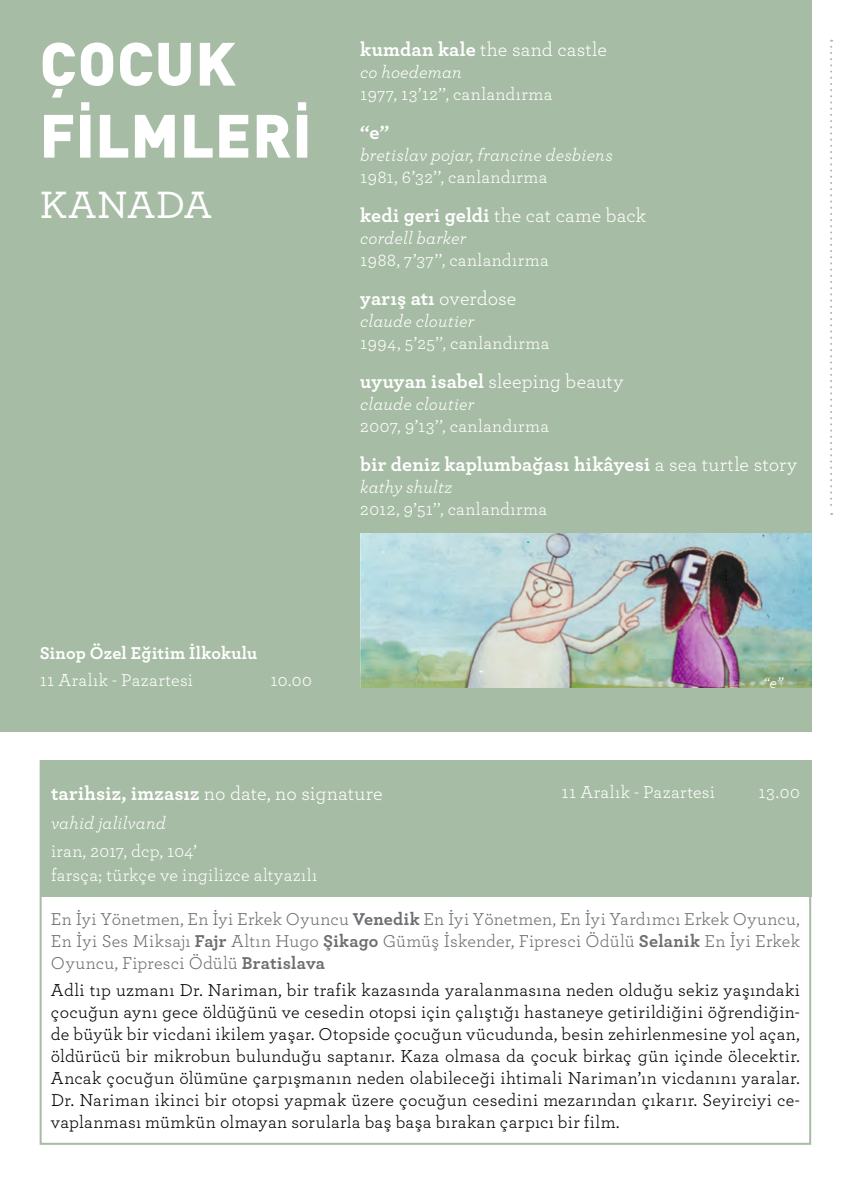
<style>
.page{position:relative;width:851px;height:1191px;background:#fff}
.page>*{position:absolute;margin:0;border:0;box-sizing:border-box;transform-origin:0 0}
.t1{font:900 60px/72px "DIN Pro";letter-spacing:.015em;color:#fff}
.t2{font:500 40px "Archer";letter-spacing:.02em;color:#fff}
.t3{font:20px "Archer";letter-spacing:.005em;color:#fff}
.t4{font:700 20px "Archer";letter-spacing:.01em;color:#fff}
.t5{font:18px/22px "Archer";letter-spacing:.02em;color:#000;text-align:justify}
.t6{font:18px/24.4px "Archer";letter-spacing:.025em;color:#fff}
.t7{font:18px/22px "Archer";letter-spacing:.01em;color:#6d6e71;text-align:justify}
.t8{font:italic 18px "Archer";letter-spacing:.01em;color:#fff}
.t9{font:700 18px "Archer";letter-spacing:.015em;color:#fff}
.t10{font:italic 16px "Archer";color:#fff}
.s1{font-weight:700}
.s2{font-weight:400}
</style>
<div class="page">
<div style="left:40px;top:760px;width:771px;height:137px;background:#a6bca4"></div>
<div style="left:40px;top:760px;width:771px;height:384px;border:2px solid #a6bca4"></div>
<div style="left:0;top:0;width:811px;height:731px;background:#a6bca4"></div>
<img style="left:360px;top:533px;width:451px;height:155px">
<svg style="left:830px;top:40px;width:2px;height:475px"></svg>
<h1 class="t1" style="left:40px;top:25px;width:273px">ÇOCUK<br>FİLMLERİ</h1>
<h2 class="t2" style="left:40px;top:175px;width:174px">KANADA</h2>
<p class="t3" style="left:360px;top:35px;width:248px"><span class="s1">kumdan kale</span> the sand castle</p>
<p class="t8" style="left:360px;top:59px;width:103px">co hoedeman</p>
<p class="t6" style="left:360px;top:81px;width:194px">1977, 13’12’’, canlandırma</p>
<p class="t4" style="left:360px;top:116px;width:31px">“e”</p>
<p class="t8" style="left:360px;top:142px;width:254px">bretislav pojar, francine desbiens</p>
<p class="t6" style="left:360px;top:164px;width:189px">1981, 6’32’’, canlandırma</p>
<p class="t3" style="left:360px;top:201px;width:287px"><span class="s1">kedi geri geldi</span> the cat came back</p>
<p class="t8" style="left:360px;top:225px;width:108px">cordell barker</p>
<p class="t6" style="left:360px;top:247px;width:190px">1988, 7’37’’, canlandırma</p>
<p class="t4" style="left:360px;top:282px;width:158px">yarış atı <span class="s2">overdose</span></p>
<p class="t8" style="left:360px;top:308px;width:116px">claude cloutier</p>
<p class="t6" style="left:360px;top:330px;width:191px">1994, 5’25’’, canlandırma</p>
<p class="t3" style="left:360px;top:367px;width:265px"><span class="s1">uyuyan isabel</span> sleeping beauty</p>
<p class="t8" style="left:360px;top:391px;width:116px">claude cloutier</p>
<p class="t6" style="left:360px;top:413px;width:190px">2007, 9’13’’, canlandırma</p>
<p class="t4" style="left:360px;top:448px;width:438px">bir deniz kaplumbağası hikâyesi <span class="s2">a sea turtle story</span></p>
<p class="t8" style="left:360px;top:474px;width:94px">kathy shultz</p>
<p class="t6" style="left:360px;top:496px;width:188px">2012, 9’51’’, canlandırma</p>
<p class="t9" style="left:40px;top:639px;width:219px">Sinop Özel Eğitim İlkokulu</p>
<p class="t6" style="left:40px;top:667px;width:155px">11 Aralık - Pazartesi</p>
<p class="t6" style="left:270px;top:667px;width:43px">10.00</p>
<p class="t10" style="left:763px;top:671px;width:21px">“e”</p>
<p class="t6" style="left:561px;top:779px;width:155px">11 Aralık - Pazartesi</p>
<p class="t6" style="left:758px;top:779px;width:43px">13.00</p>
<p class="t3" style="left:51px;top:779px;width:333px"><span class="s1">tarihsiz, imzasız</span> no date, no signature</p>
<p class="t8" style="left:51px;top:810px;width:116px">vahid jalilvand</p>
<p class="t6" style="left:51px;top:837px;width:268px">iran, 2017, dcp, 104’<br>farsça; türkçe ve ingilizce altyazılı</p>
<p class="t7" style="left:51px;top:907px;width:750px">En İyi Yönetmen, En İyi Erkek Oyuncu <span class="s1">Venedik</span> En İyi Yönetmen, En İyi Yardımcı Erkek Oyuncu, En İyi Ses Miksajı <span class="s1">Fajr</span> Altın Hugo <span class="s1">Şikago</span> Gümüş İskender, Fipresci Ödülü <span class="s1">Selanik</span> En İyi Erkek Oyuncu, Fipresci Ödülü <span class="s1">Bratislava</span></p>
<p class="t5" style="left:51px;top:978px;width:750px">Adli tıp uzmanı Dr. Nariman, bir trafik kazasında yaralanmasına neden olduğu sekiz yaşındaki çocuğun aynı gece öldüğünü ve cesedin otopsi için çalıştığı hastaneye getirildiğini öğrendiğin&shy;de büyük bir vicdani ikilem yaşar. Otopside çocuğun vücudunda, besin zehirlenmesine yol açan, öldürücü bir mikrobun bulunduğu saptanır. Kaza olmasa da çocuk birkaç gün içinde ölecektir.<br>Ancak çocuğun ölümüne çarpışmanın neden olabileceği ihtimali Nariman’ın vicdanını yaralar.<br>Dr. Nariman ikinci bir otopsi yapmak üzere çocuğun cesedini mezarından çıkarır. Seyirciyi ce&shy;vaplanması mümkün olmayan sorularla baş başa bırakan çarpıcı bir film.</p>
</div>
